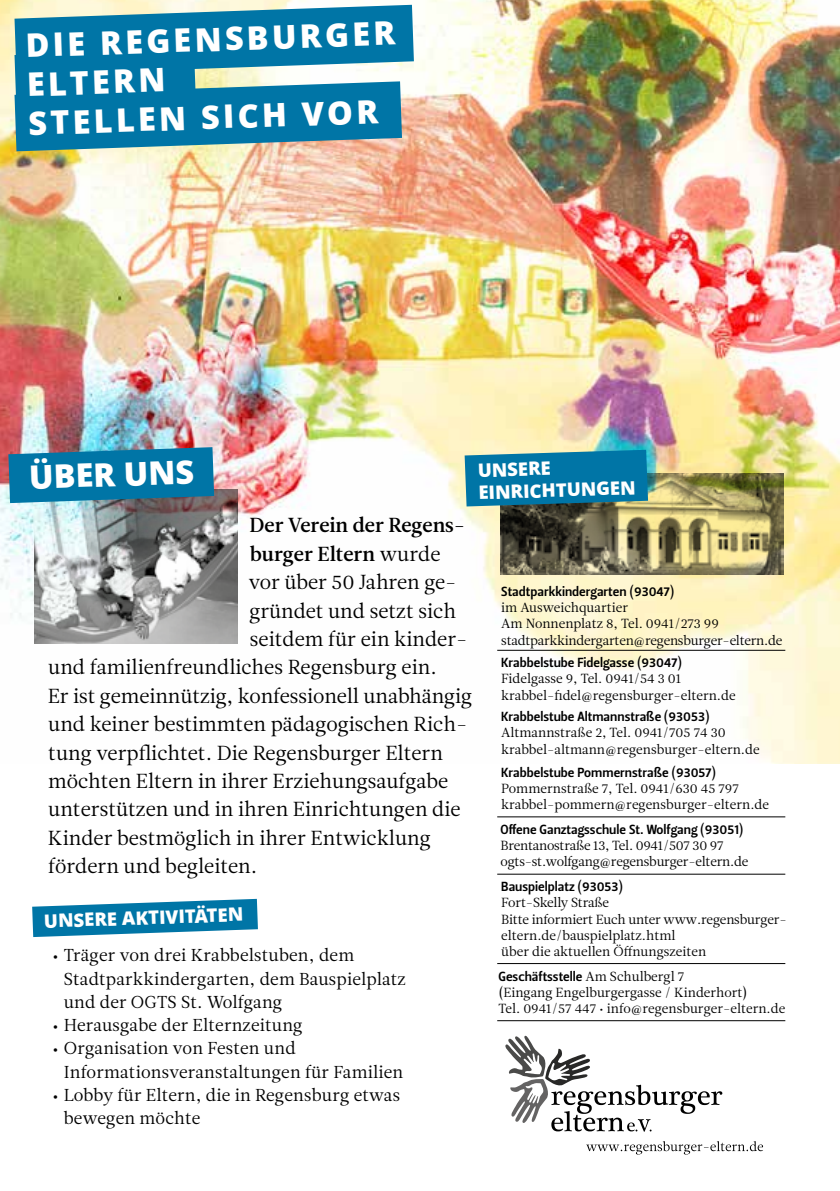
<style>
.page{position:relative;width:840px;height:1191px;background:#fff}
.page>*{position:absolute;margin:0;border:0;box-sizing:border-box;transform-origin:0 0}
.t1{font:800 32.4px/39px "Open Sans";color:#fff}
.t2{font:20.2px "Leitura News Roman 1";color:#000}
.t3{font:20.2px/28.4px "Leitura News Roman 3";color:#000}
.t4{font:800 18.6px/22.2px "Open Sans";color:#fff}
.t5{font:17.2px/23.4px "Leitura News Roman 1";letter-spacing:.01em;color:#000}
.t6{font:13.2px/16.2px "Leitura News Roman 1";color:#000}
.t7{font:13.2px "Leitura Sans Grot 3";color:#000}
.t8{font:13.2px/16.2px "Leitura News Roman 1";letter-spacing:-.02em;color:#000}
.s1{font-family:"Leitura News Roman 1"}
</style>
<div class="page">
<img style="left:0;top:0;width:839px;height:763px">
<img style="left:35px;top:489px;width:202px;height:154px">
<svg style="left:505px;top:1035px;width:217px;height:96px"></svg>
<svg style="left:586px;top:1141px;width:177px;height:13px"></svg>
<svg style="left:8px;top:447px;width:206px;height:56px;background:#1478a3"></svg>
<svg style="left:14px;top:5px;width:399px;height:146px;background:#2e8bad"></svg>
<svg style="left:32px;top:899px;width:226px;height:38px"></svg>
<img style="left:500px;top:474px;width:283px;height:100px">
<svg style="left:464px;top:450px;width:183px;height:56px;background:#127ba3"></svg>
<hr style="left:497px;top:963px;width:287px;height:1px;background:#000">
<hr style="left:497px;top:1020px;width:287px;height:1px;background:#000">
<hr style="left:497px;top:816px;width:287px;height:1px;background:#000">
<hr style="left:497px;top:650px;width:287px;height:1px;background:#000">
<hr style="left:497px;top:874px;width:287px;height:1px;background:#000">
<h1 class="t1" style="left:25px;top:24px;width:371px;rotate:-2deg">DIE REGENSBURGER<br>ELTERN<br>STELLEN SICH VOR</h1>
<h1 class="t1" style="left:28px;top:456px;width:166px;rotate:-2deg">ÜBER UNS</h1>
<h3 class="t4" style="left:477px;top:458px;width:159px;rotate:-2deg">UNSERE<br>EINRICHTUNGEN</h3>
<h2 class="t3" style="left:249px;top:511px;width:217px">Der Verein der Regens&shy;burger Eltern <span class="s1">wurde</span></h2>
<h2 class="t2" style="left:249px;top:570px;width:209px">vor über 50 Jahren ge-</h2>
<h2 class="t2" style="left:249px;top:599px;width:208px">gründet und setzt sich</h2>
<h2 class="t2" style="left:250px;top:627px;width:219px">seitdem für ein kinder-</h2>
<h2 class="t2" style="left:48px;top:655px;width:390px">und familienfreundliches Regensburg ein.</h2>
<h2 class="t2" style="left:48px;top:684px;width:425px">Er ist gemeinnützig, konfessionell unabhängig</h2>
<h2 class="t2" style="left:48px;top:712px;width:420px">und keiner bestimmten pädagogischen Rich-</h2>
<h2 class="t2" style="left:48px;top:740px;width:396px">tung verpflichtet. Die Regensburger Eltern</h2>
<h2 class="t2" style="left:48px;top:769px;width:401px">möchten Eltern in ihrer Erziehungsaufgabe</h2>
<h2 class="t2" style="left:48px;top:797px;width:413px">unterstützen und in ihren Einrichtungen die</h2>
<h2 class="t2" style="left:48px;top:826px;width:384px">Kinder bestmöglich in ihrer Entwicklung</h2>
<h2 class="t2" style="left:48px;top:854px;width:210px">fördern und begleiten.</h2>
<h3 class="t4" style="left:44px;top:909px;width:201px;rotate:-2deg">UNSERE AKTIVITÄTEN</h3>
<h3 class="t5" style="left:64px;top:943px;width:343px;text-indent:-11px">• Träger von drei Krabbelstuben, dem<br>Stadtparkkindergarten, dem Bauspielplatz und der OGTS St. Wolfgang</h3>
<h3 class="t5" style="left:52px;top:1013px;width:252px">• Herausgabe der Elternzeitung</h3>
<h3 class="t5" style="left:64px;top:1037px;width:341px;text-indent:-11px">• Organisation von Festen und<br>Informationsveranstaltungen für Familien</h3>
<h3 class="t5" style="left:64px;top:1083px;width:337px;text-indent:-11px">• Lobby für Eltern, die in Regensburg etwas bewegen möchte</h3>
<p class="t7" style="left:501px;top:583px;width:174px">Stadtparkkindergarten (93047)</p>
<p class="t8" style="left:501px;top:599px;width:282px">im Ausweichquartier<br>Am Nonnenplatz 8, Tel. 0941/273 99 stadtparkkindergarten@regensburger-eltern.de</p>
<p class="t7" style="left:501px;top:655px;width:182px">Krabbelstube Fidelgasse (93047)</p>
<p class="t6" style="left:501px;top:671px;width:236px">Fidelgasse 9, Tel. 0941/54 3 01 krabbel-fidel@regensburger-eltern.de</p>
<p class="t7" style="left:501px;top:709px;width:209px">Krabbelstube Altmannstraße (93053)</p>
<p class="t6" style="left:501px;top:725px;width:260px">Altmannstraße 2, Tel. 0941/705 74 30 krabbel-altmann@regensburger-eltern.de</p>
<p class="t7" style="left:501px;top:764px;width:216px">Krabbelstube Pommernstraße (93057)</p>
<p class="t6" style="left:501px;top:780px;width:269px">Pommernstraße 7, Tel. 0941/630 45 797 krabbel-pommern@regensburger-eltern.de</p>
<p class="t7" style="left:500px;top:821px;width:244px">Offene Ganztagsschule St. Wolfgang (93051)</p>
<p class="t8" style="left:500px;top:837px;width:249px">Brentanostraße 13, Tel. 0941/507 30 97 ogts-st.wolfgang@regensburger-eltern.de</p>
<p class="t7" style="left:501px;top:878px;width:123px">Bauspielplatz (93053)</p>
<p class="t6" style="left:501px;top:895px;width:287px">Fort-Skelly Straße<br>Bitte informiert Euch unter www.regensburger&shy;eltern.de/bauspielplatz.html<br>über die aktuellen Öffnungszeiten</p>
<p class="t7" style="left:498px;top:968px;width:187px">Geschäftsstelle <span class="s1">Am Schulbergl 7</span></p>
<p class="t6" style="left:498px;top:984px;width:288px">(Eingang Engelburgergasse / Kinderhort)<br>Tel. 0941/57 447 · info@regensburger-eltern.de</p>
</div>
